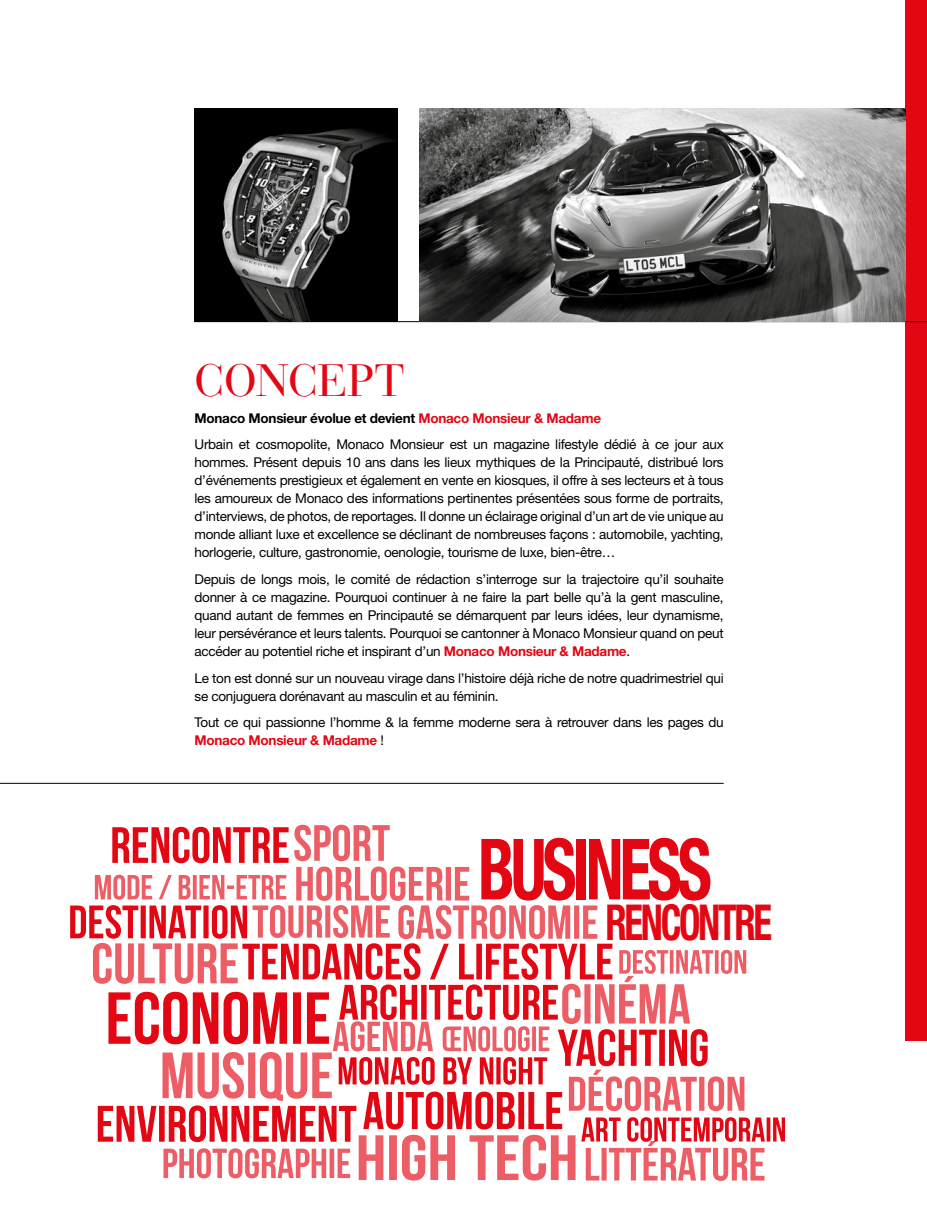
<style>
.page{position:relative;width:927px;height:1217px;background:#fff}
.page>*{position:absolute;margin:0;border:0;box-sizing:border-box;transform-origin:0 0}
.t1{font:700 condensed 84.6px "Helvetica Neue LT Std";letter-spacing:-.06em;color:#e30613;scale:.78 1}
.t2{font:700 condensed 49.5px "Helvetica Neue LT Std";letter-spacing:-.06em;color:#e30613;scale:.78 1}
.t3{font:45px "Bauer Bodoni Std";letter-spacing:-.01em;color:#e30613}
.t4{font:13.5px/18px "Helvetica Neue LT Std";letter-spacing:-.02em;color:#000}
.s1{font-weight:700}
.s2{font-weight:700;color:#e30613}
</style>
<div class="page">
<div style="left:906px;top:0;width:21px;height:1040px;background:#e30613"></div>
<hr style="left:195px;top:321px;width:732px;height:1px;background:#000">
<hr style="left:0;top:782px;width:724px;height:1px;background:#000">
<svg style="left:70px;top:824px;width:715px;height:356px"></svg>
<img style="left:419px;top:108px;width:487px;height:213px">
<img style="left:195px;top:108px;width:203px;height:213px">
<h3 class="t3" style="left:195px;top:354px;width:211px">CONCEPT</h3>
<p class="t4" style="left:195px;top:404px;width:531px;line-height:26.5px"><span class="s1">Monaco Monsieur évolue et devient</span> <span class="s2">Monaco Monsieur &amp; Madame<br></span>Urbain et cosmopolite, Monaco Monsieur est un magazine lifestyle dédié à ce jour aux</p>
<p class="t4" style="left:195px;top:453px;width:531px;text-align:justify">hommes. Présent depuis 10 ans dans les lieux mythiques de la Principauté, distribué lors d’événements prestigieux et également en vente en kiosques, il offre à ses lecteurs et à tous les amoureux de Monaco des informations pertinentes présentées sous forme de portraits, d’interviews, de photos, de reportages. Il donne un éclairage original d’un art de vie unique au monde alliant luxe et excellence se déclinant de nombreuses façons : automobile, yachting, horlogerie, culture, gastronomie, oenologie, tourisme de luxe, bien-être…</p>
<p class="t4" style="left:195px;top:570px;width:531px;text-align:justify">Depuis de longs mois, le comité de rédaction s’interroge sur la trajectoire qu’il souhaite donner à ce magazine. Pourquoi continuer à ne faire la part belle qu’à la gent masculine, quand autant de femmes en Principauté se démarquent par leurs idées, leur dynamisme, leur persévérance et leurs talents. Pourquoi se cantonner à Monaco Monsieur quand on peut accéder au potentiel riche et inspirant d’un <span class="s2">Monaco Monsieur &amp; Madame</span>.</p>
<p class="t4" style="left:195px;top:668px;width:531px">Le ton est donné sur un nouveau virage dans l’histoire déjà riche de notre quadrimestriel qui se conjuguera dorénavant au masculin et au féminin.</p>
<p class="t4" style="left:195px;top:713px;width:531px">Tout ce qui passionne l’homme &amp; la femme moderne sera à retrouver dans les pages du<br><span class="s2">Monaco Monsieur &amp; Madame</span> !</p>
<h1 class="t1" style="left:478px;top:817px;width:301px">BUSINESS</h1>
<h2 class="t2" style="left:605px;top:892px;width:215px">RENCONTRE</h2>
</div>
